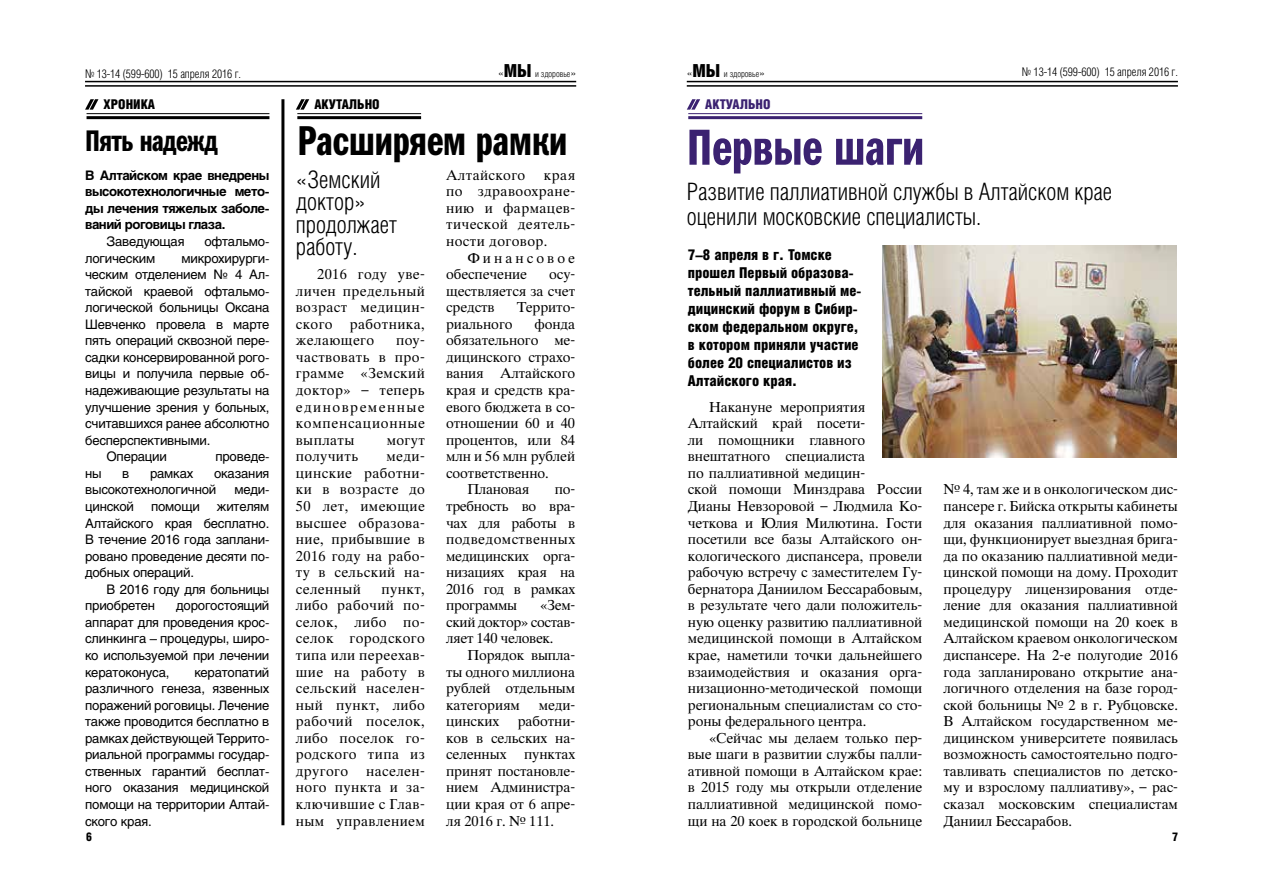
<style>
.page{position:relative;width:1263px;height:893px;background:#fff}
.page>*{position:absolute;margin:0;border:0;box-sizing:border-box;transform-origin:0 0}
.t1{font:51px "Franklin Gothic Demi Cmp C";color:#3b2271}
.t2{font:42px "Franklin Gothic Demi Cmp C";color:#000}
.t3{font:30px "Franklin Gothic Demi Cmp C";letter-spacing:-.015em;color:#000}
.t4{font:300 24px/22.5px "Helios Cond";color:#000}
.t5{font:900 15px/18px "Helios Cond";color:#000}
.t6{font:13.8px/16.5px "Thames";letter-spacing:-.005em;color:#000;text-align:justify}
.t7{font:13.8px "Thames";letter-spacing:.03em;color:#000}
.t8{font:900 13.5px "Helios Cond";letter-spacing:.02em;color:#000}
.t9{font:900 13.5px "Helios Cond";letter-spacing:.02em;color:#3b2271}
.t10{font:900 13.5px "Helios Cond";color:#000}
.t11{font:13.05px/16.5px "Helios";letter-spacing:-.015em;color:#000;text-align:justify}
.t12{font:700 13.05px/16.5px "Helios";letter-spacing:-.035em;color:#000;text-align:justify}
.t13{font:300 12px "Helios Cond";letter-spacing:-.005em;color:#000}
.t14{font:900 12px "Helios Cond";color:#000}
.t15{font:300 9px "Helios Cond";letter-spacing:-.005em;color:#000}
.s1{font-size:12px}
.s2{font-weight:900;font-size:18px}
</style>
<div class="page">
<hr style="left:85px;top:81px;width:491px;height:1px;background:#000">
<hr style="left:85px;top:85px;width:491px;height:2px;background:#000">
<hr style="left:687px;top:81px;width:491px;height:1px;background:#000">
<hr style="left:687px;top:85px;width:491px;height:2px;background:#000">
<hr style="left:87px;top:113px;width:182px;height:1px;background:#000">
<hr style="left:87px;top:116px;width:182px;height:3px;background:#000">
<hr style="left:297px;top:113px;width:124px;height:1px;background:#000">
<hr style="left:297px;top:116px;width:124px;height:3px;background:#000">
<svg style="left:85px;top:99px;width:13px;height:11px"></svg>
<svg style="left:296px;top:99px;width:13px;height:11px"></svg>
<hr style="left:281px;top:99px;width:3px;height:726px;background:#000">
<hr style="left:688px;top:113px;width:234px;height:1px;background:#3b2271">
<hr style="left:688px;top:116px;width:234px;height:3px;background:#3b2271">
<svg style="left:687px;top:99px;width:13px;height:11px"></svg>
<img style="left:882px;top:245px;width:295px;height:212px">
<p class="t13" style="left:85px;top:67px;width:157px">№ 13-14 (599-600) 15 апреля 2016 г.</p>
<p class="t15" style="left:498px;top:69px;width:80px"><span class="s1">«</span><span class="s2">МЫ</span> и здоровье<span class="s1">»</span></p>
<p class="t15" style="left:687px;top:69px;width:80px"><span class="s1">«</span><span class="s2">МЫ</span> и здоровье<span class="s1">»</span></p>
<p class="t13" style="left:1022px;top:65px;width:157px">№ 13-14 (599-600) 15 апреля 2016 г.</p>
<p class="t10" style="left:104px;top:96px;width:16px">ХРОНИ</p>
<p class="t10" style="left:141px;top:96px;width:16px">КА</p>
<p class="t8" style="left:314px;top:96px;width:67px">акутально</p>
<h3 class="t3" style="left:85px;top:124px;width:134px">Пять надежд</h3>
<p class="t12" style="left:85px;top:167px;width:186px">В Алтайском крае внедрены высокотехнологичные мето&shy;ды лечения тяжелых заболе&shy;ваний роговицы глаза.</p>
<p class="t11" style="left:106px;top:233px;width:80px">Заведующая</p>
<p class="t11" style="left:204px;top:233px;width:66px">офтальмо-</p>
<p class="t11" style="left:85px;top:250px;width:72px">логическим</p>
<p class="t11" style="left:181px;top:250px;width:89px">микрохирурги-</p>
<p class="t11" style="left:85px;top:266px;width:186px">ческим отделением № 4 Ал-</p>
<p class="t11" style="left:85px;top:283px;width:186px">тайской краевой офтальмо-</p>
<p class="t11" style="left:85px;top:299px;width:186px">логической больницы Оксана</p>
<p class="t11" style="left:85px;top:316px;width:186px">Шевченко провела в марте</p>
<p class="t11" style="left:85px;top:332px;width:186px">пять операций сквозной пере-</p>
<p class="t11" style="left:85px;top:349px;width:186px">садки консервированной рого-</p>
<p class="t11" style="left:85px;top:365px;width:186px">вицы и получила первые об-</p>
<p class="t11" style="left:85px;top:382px;width:186px">надеживающие результаты на</p>
<p class="t11" style="left:85px;top:399px;width:186px">улучшение зрения у больных,</p>
<p class="t11" style="left:85px;top:415px;width:186px">считавшихся ранее абсолютно</p>
<p class="t11" style="left:85px;top:432px;width:127px">бесперспективными.</p>
<p class="t11" style="left:106px;top:448px;width:62px">Операции</p>
<p class="t11" style="left:215px;top:448px;width:55px">проведе-</p>
<p class="t11" style="left:85px;top:465px;width:18px">ны</p>
<p class="t11" style="left:122px;top:465px;width:9px">в</p>
<p class="t11" style="left:150px;top:465px;width:45px">рамках</p>
<p class="t11" style="left:85px;top:465px;width:186px;text-indent:129px">оказания высокотехнологичной</p>
<p class="t11" style="left:234px;top:481px;width:36px">меди-</p>
<p class="t11" style="left:85px;top:498px;width:50px">цинской</p>
<p class="t11" style="left:151px;top:498px;width:50px">помощи</p>
<p class="t11" style="left:85px;top:498px;width:186px;text-indent:132px">жителям Алтайского края бесплатно.<br>В течение 2016 года заплани&shy;ровано проведение десяти по&shy;добных операций.</p>
<p class="t11" style="left:85px;top:581px;width:186px;text-indent:21px">В 2016 году для больницы приобретен</p>
<p class="t11" style="left:85px;top:597px;width:186px;text-indent:91px">дорогостоящий аппарат для проведения крос&shy;слинкинга – процедуры, широ&shy;ко используемой при лечении кератоконуса,</p>
<p class="t11" style="left:85px;top:664px;width:186px;text-indent:109px">кератопатий различного генеза, язвенных поражений роговицы. Лечение также проводится бесплатно в рамках действующей Террито&shy;риальной программы государ&shy;ственных гарантий бесплат&shy;ного оказания медицинской помощи на территории Алтай&shy;ского края.</p>
<h2 class="t2" style="left:297px;top:117px;width:271px">Расширяем рамки</h2>
<h3 class="t4" style="left:296px;top:168px;width:103px">«Земский доктор» продолжает работу.</h3>
<p class="t6" style="left:296px;top:266px;width:131px;text-indent:21px">2016 году уве&shy;личен предельный возраст медицин&shy;ского работника, желающего</p>
<p class="t6" style="left:296px;top:332px;width:131px;text-indent:100px">поу&shy;частвовать в про&shy;грамме «Земский доктор» – теперь единовременные компенсационные выплаты</p>
<p class="t6" style="left:387px;top:432px;width:40px">могут</p>
<p class="t6" style="left:296px;top:448px;width:131px;text-indent:91px">меди&shy;цинские работни&shy;ки в возрасте до 50 лет, имеющие высшее образова&shy;ние, прибывшие в 2016 году на рабо&shy;ту в сельский на&shy;селенный</p>
<p class="t7" style="left:296px;top:448px;width:64px">получить</p>
<p class="t6" style="left:296px;top:581px;width:131px;text-indent:86px">пункт, либо рабочий по&shy;селок, либо по&shy;селок городского типа или переехав&shy;шие на работу в сельский населен&shy;ный пункт, либо рабочий поселок, либо поселок го&shy;родского типа из другого</p>
<p class="t6" style="left:296px;top:763px;width:131px;text-indent:70px">населен&shy;ного пункта и за&shy;ключившие с Глав&shy;ным управлением</p>
<p class="t7" style="left:446px;top:167px;width:81px">Алтайского</p>
<p class="t6" style="left:446px;top:167px;width:131px;text-indent:98px">края по здравоохране&shy;нию и фармацев&shy;тической деятель&shy;ности договор.</p>
<p class="t6" style="left:446px;top:250px;width:130px;text-indent:21px">Финансовое обеспечение</p>
<p class="t6" style="left:446px;top:266px;width:131px;text-indent:103px">осу&shy;ществляется за счет средств</p>
<p class="t6" style="left:517px;top:299px;width:60px">Террито-</p>
<p class="t6" style="left:446px;top:316px;width:68px">риального</p>
<p class="t6" style="left:534px;top:316px;width:42px">фонда</p>
<p class="t6" style="left:446px;top:332px;width:131px">обязательного ме-</p>
<p class="t6" style="left:446px;top:349px;width:131px">дицинского страхо-</p>
<p class="t6" style="left:446px;top:366px;width:131px">вания Алтайского</p>
<p class="t6" style="left:446px;top:382px;width:131px">края и средств кра-</p>
<p class="t6" style="left:446px;top:399px;width:131px">евого бюджета в со-</p>
<p class="t6" style="left:446px;top:415px;width:131px">отношении 60 и 40</p>
<p class="t6" style="left:446px;top:432px;width:131px">процентов, или 84</p>
<p class="t6" style="left:446px;top:448px;width:131px">млн и 56 млн рублей</p>
<p class="t6" style="left:446px;top:465px;width:104px">соответственно.</p>
<p class="t6" style="left:467px;top:481px;width:63px">Плановая</p>
<p class="t6" style="left:446px;top:481px;width:131px;text-indent:109px">по&shy;требность во вра&shy;чах для работы в подведомственных медицинских орга&shy;низациях края на 2016 год в рамках программы</p>
<p class="t6" style="left:446px;top:597px;width:131px;text-indent:94px">«Зем&shy;ский доктор» состав&shy;ляет 140 человек.</p>
<p class="t6" style="left:446px;top:647px;width:131px;text-indent:21px">Порядок выпла&shy;ты одного миллиона рублей отдельным категориям</p>
<p class="t6" style="left:539px;top:697px;width:38px">меди-</p>
<p class="t6" style="left:446px;top:713px;width:131px;text-indent:72px">работни&shy;ков в сельских на&shy;селенных</p>
<p class="t6" style="left:446px;top:713px;width:55px">цинских</p>
<p class="t6" style="left:446px;top:746px;width:131px;text-indent:78px">пунктах принят постановле&shy;нием Администра&shy;ции края от 6 апре&shy;ля 2016 г. № 111.</p>
<p class="t9" style="left:705px;top:96px;width:67px">актуально</p>
<h1 class="t1" style="left:687px;top:119px;width:239px">Первые шаги</h1>
<h3 class="t4" style="left:687px;top:178px;width:427px;line-height:25.5px">Развитие паллиативной службы в Алтайском крае оценили московские специалисты.</h3>
<p class="t5" style="left:688px;top:245px;width:175px">7–8 апреля в г. Томске прошел Первый образова&shy;тельный паллиативный ме&shy;дицинский форум в Сибир&shy;ском федеральном округе, в котором приняли участие более 20 специалистов из<br>Алтайского края.</p>
<p class="t6" style="left:688px;top:399px;width:236px;text-align:left;text-indent:21px">Накануне мероприятия<br>Алтайский край посети-<br>ли помощники главного внештатного специалиста<br>по паллиативной медицин-<br>ской помощи Минздрава России<br>Дианы Невзоровой – Людмила Ко&shy;четкова и Юлия Милютина. Гости посетили все базы Алтайского он&shy;кологического диспансера, провели рабочую встречу с заместителем Гу&shy;бернатора Даниилом Бессарабовым, в результате чего дали положитель&shy;ную оценку развитию паллиативной медицинской помощи в Алтайском крае, наметили точки дальнейшего взаимодействия и оказания орга&shy;низационно-методической помощи региональным специалистам со сто&shy;роны федерального центра.</p>
<p class="t6" style="left:688px;top:730px;width:236px;text-indent:21px">«Сейчас мы делаем только пер&shy;вые шаги в развитии службы палли&shy;ативной помощи в Алтайском крае: в 2015 году мы открыли отделение паллиативной медицинской помо&shy;щи на 20 коек в городской больнице</p>
<p class="t6" style="left:943px;top:481px;width:236px">№ 4, там же и в онкологическом дис&shy;пансере г. Бийска открыты кабинеты для оказания паллиативной помо&shy;щи, функционирует выездная брига&shy;да по оказанию паллиативной меди&shy;цинской помощи на дому. Проходит процедуру лицензирования отде&shy;ление для оказания паллиативной медицинской помощи на 20 коек в Алтайском краевом онкологическом диспансере. На 2-е полугодие 2016 года запланировано открытие ана&shy;логичного отделения на базе город&shy;ской больницы № 2 в г. Рубцовске.<br>В Алтайском государственном ме&shy;дицинском университете появилась возможность самостоятельно подго&shy;тавливать специалистов по детско&shy;му и взрослому паллиативу», – рас&shy;сказал московским специалистам Даниил Бессарабов.</p>
<p class="t14" style="left:86px;top:830px;width:8px">6</p>
<p class="t14" style="left:1172px;top:830px;width:8px">7</p>
</div>
